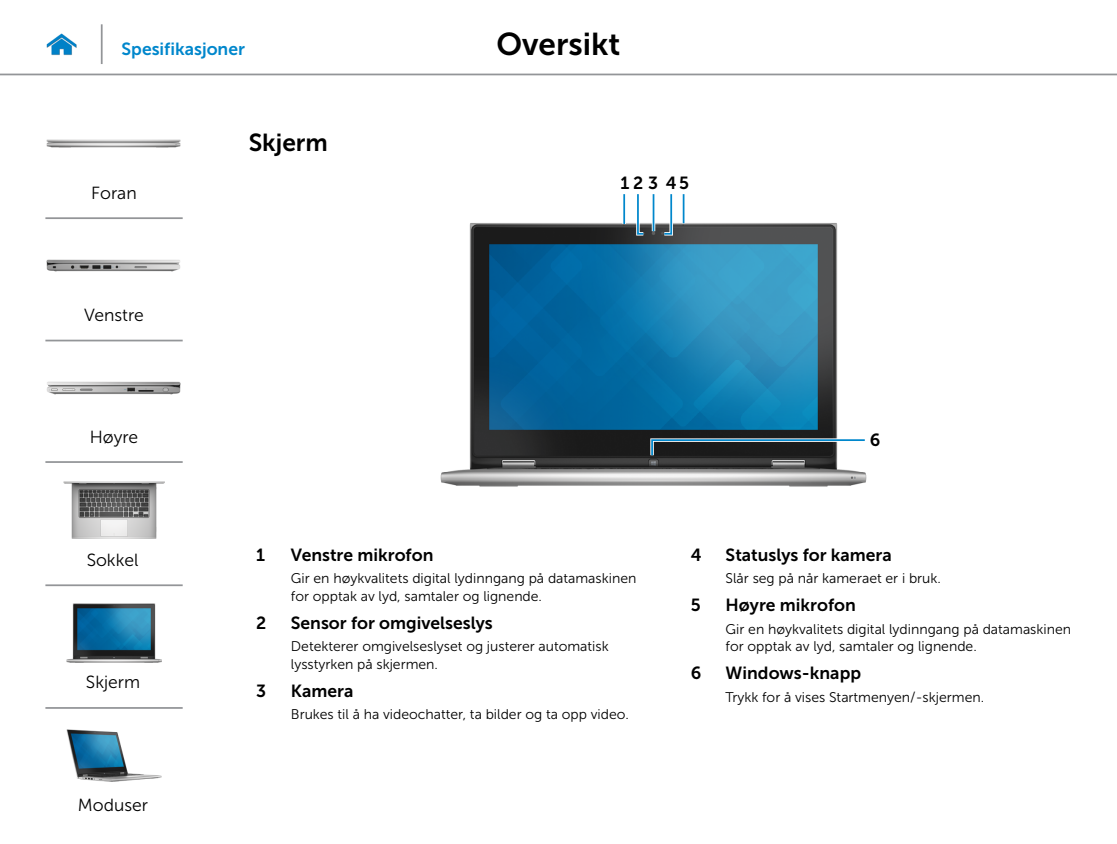
<style>
.page{position:relative;width:1117px;height:844px;background:#fff}
.page>*{position:absolute;margin:0;border:0;box-sizing:border-box;transform-origin:0 0}
.t1{font:31.5px "Museo Sans For Dell 700";color:#000}
.Head2{font:24.5px "Museo Sans For Dell 700";color:#000}
.Callout_Head{font:17.5px "Museo Sans For Dell 700";color:#000}
.t2{font:17.5px "Museo Sans For Dell 300";color:#000}
.t3{font:17.5px "Museo Sans For Dell 700";color:#0087cc}
.Callout-L{font:17.5px "Museo Sans For Dell 700";color:#000}
.Callout_description{font:14px/17.5px "Museo Sans For Dell 300";color:#000}
</style>
<div class="page">
<hr style="left:0;top:74px;width:1116px;height:1px;background:#939598">
<img style="left:46px;top:33px;width:31px;height:23px">
<img style="left:440px;top:221px;width:427px;height:266px">
<svg style="left:648px;top:436px;width:219px;height:22px;background:#475258"></svg>
<hr style="left:622px;top:194px;width:3px;height:30px;background:#fff">
<hr style="left:623px;top:194px;width:2px;height:30px;background:#0087cc">
<svg style="left:651px;top:194px;width:4px;height:37px"></svg>
<hr style="left:652px;top:194px;width:2px;height:37px;background:#0087cc">
<svg style="left:681px;top:194px;width:4px;height:29px"></svg>
<hr style="left:682px;top:194px;width:2px;height:29px;background:#0087cc">
<svg style="left:660px;top:194px;width:14px;height:43px"></svg>
<svg style="left:634px;top:194px;width:12px;height:43px"></svg>
<hr style="left:101px;top:24px;width:2px;height:40px;background:#939598">
<img style="left:47px;top:139px;width:134px;height:9px">
<img style="left:47px;top:259px;width:133px;height:13px">
<img style="left:47px;top:381px;width:134px;height:13px">
<img style="left:64px;top:481px;width:100px;height:57px">
<img style="left:66px;top:603px;width:95px;height:59px">
<img style="left:66px;top:729px;width:95px;height:52px">
<hr style="left:45px;top:217px;width:138px;height:2px;background:#939598">
<hr style="left:45px;top:339px;width:138px;height:2px;background:#939598">
<hr style="left:45px;top:461px;width:138px;height:2px;background:#939598">
<hr style="left:45px;top:584px;width:138px;height:2px;background:#939598">
<hr style="left:45px;top:706px;width:138px;height:2px;background:#939598">
<p class="t3" style="left:122px;top:39px;width:125px">Spesifikasjoner</p>
<h1 class="t1" style="left:496px;top:26px;width:125px">Oversikt</h1>
<p class="t2" style="left:91px;top:183px;width:47px">Foran</p>
<p class="t2" style="left:84px;top:305px;width:61px">Venstre</p>
<p class="t2" style="left:90px;top:428px;width:50px">Høyre</p>
<p class="t2" style="left:87px;top:550px;width:53px">Sokkel</p>
<p class="t2" style="left:86px;top:672px;width:56px">Skjerm</p>
<p class="t2" style="left:78px;top:795px;width:72px">Moduser</p>
<p class="Head2" style="left:249px;top:128px;width:81px">Skjerm</p>
<p class="Callout-L" style="left:620px;top:173px;width:70px">123 45</p>
<p class="Callout-L" style="left:869px;top:430px;width:12px">6</p>
<p class="Callout_Head" style="left:256px;top:544px;width:10px">1</p>
<p class="Callout_Head" style="left:291px;top:544px;width:144px">Venstre mikrofon</p>
<p class="Callout_description" style="left:291px;top:569px;width:347px">Gir en høykvalitets digital lydinngang på datamaskinen for opptak av lyd, samtaler og lignende.</p>
<p class="Callout_Head" style="left:256px;top:612px;width:12px">2</p>
<p class="Callout_Head" style="left:291px;top:612px;width:203px">Sensor for omgivelseslys</p>
<p class="Callout_description" style="left:291px;top:637px;width:319px">Detekterer omgivelseslyset og justerer automatisk lysstyrken på skjermen.</p>
<p class="Callout_Head" style="left:256px;top:680px;width:12px">3</p>
<p class="Callout_Head" style="left:291px;top:680px;width:64px">Kamera</p>
<p class="Callout_description" style="left:291px;top:705px;width:339px">Brukes til å ha videochatter, ta bilder og ta opp video.</p>
<p class="Callout_Head" style="left:690px;top:544px;width:12px">4</p>
<p class="Callout_Head" style="left:725px;top:544px;width:168px">Statuslys for kamera</p>
<p class="Callout_description" style="left:725px;top:569px;width:217px">Slår seg på når kameraet er i bruk.</p>
<p class="Callout_Head" style="left:690px;top:595px;width:11px">5</p>
<p class="Callout_Head" style="left:725px;top:595px;width:132px">Høyre mikrofon</p>
<p class="Callout_description" style="left:725px;top:620px;width:347px">Gir en høykvalitets digital lydinngang på datamaskinen for opptak av lyd, samtaler og lignende.</p>
<p class="Callout_Head" style="left:690px;top:663px;width:12px">6</p>
<p class="Callout_Head" style="left:725px;top:663px;width:137px">Windows-knapp</p>
<p class="Callout_description" style="left:725px;top:688px;width:260px">Trykk for å vises Startmenyen/-skjermen.</p>
</div>
